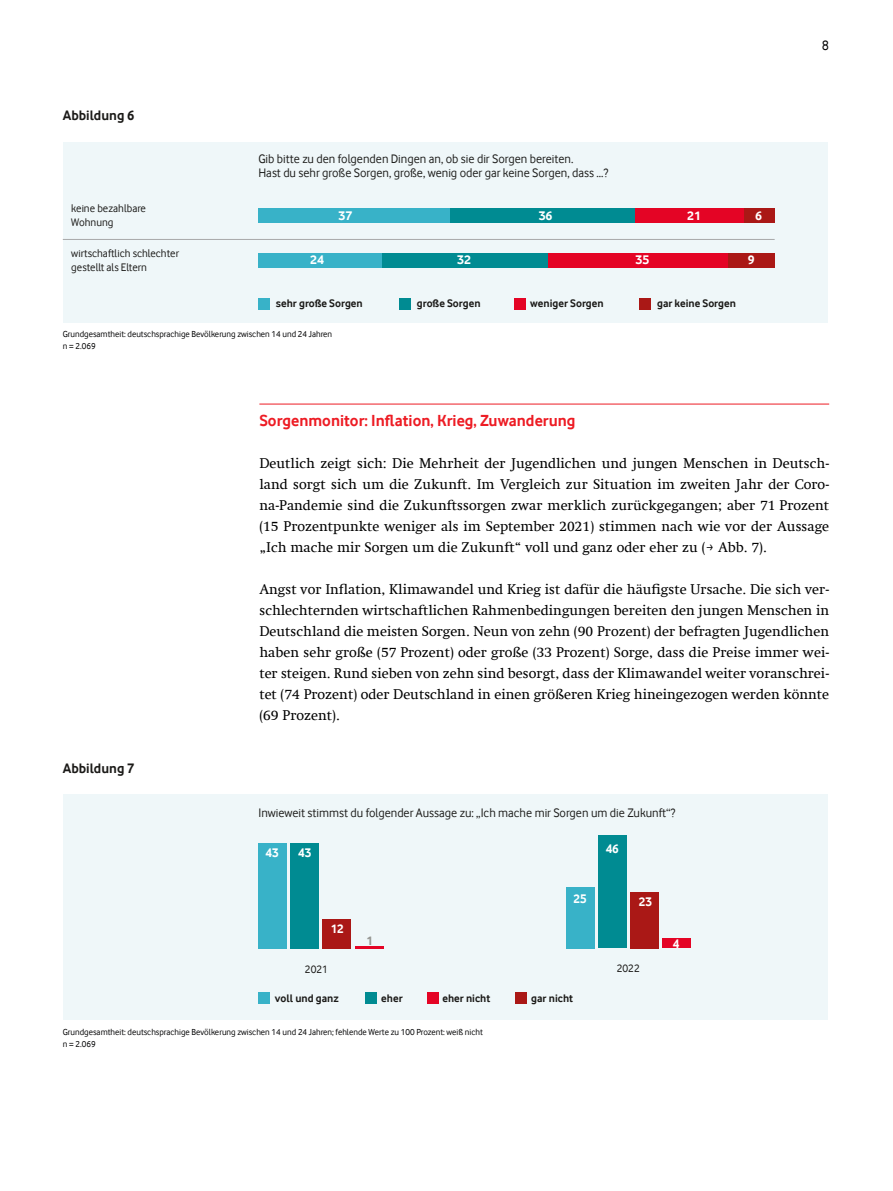
<style>
.page{position:relative;width:893px;height:1191px;background:#fff}
.page>*{position:absolute;margin:0;border:0;box-sizing:border-box;transform-origin:0 0}
.Subheadline_Fließtext{font:700 16.5px "Vodafone Rg";color:#ed1c24}
.Fließtext{font:14.25px/21px "Swift Com";color:#000;text-align:justify}
.t1{font:14.25px "Vodafone Rg";color:#000}
.t2{font:700 14.1px "Vodafone Rg";color:#1b1a18}
.t3{font:700 12.9px "Vodafone Rg";color:#fff;scale:1.05 1}
.t4{font:700 12.9px "Vodafone Rg";color:#fff}
.t5{font:700 12.9px "Vodafone Rg";color:#949591}
.t6{font:12.75px/14.1px "Vodafone Rg";color:#1e1e1c}
.t7{font:700 11.25px "Vodafone Rg";color:#1b1a18}
.t8{font:11.25px/13.5px "Vodafone Rg";color:#1b1a18}
.t9{font:9px/11.6px "Vodafone Rg";color:#020203}
.s1{font-family:"Montserrat"}
</style>
<div class="page">
<hr style="left:259px;top:404px;width:570px;height:1px;background:#ed1c24">
<div style="left:63px;top:142px;width:764px;height:180px;background:#eff7f9"></div>
<div style="left:744px;top:208px;width:31px;height:15px;background:#aa1816"></div>
<div style="left:635px;top:208px;width:109px;height:15px;background:#e40425"></div>
<div style="left:449px;top:208px;width:186px;height:15px;background:#008b92"></div>
<div style="left:258px;top:208px;width:191px;height:15px;background:#38b2c8"></div>
<div style="left:728px;top:253px;width:47px;height:15px;background:#aa1816"></div>
<div style="left:547px;top:253px;width:181px;height:15px;background:#e40425"></div>
<div style="left:382px;top:253px;width:165px;height:15px;background:#008b92"></div>
<div style="left:258px;top:253px;width:124px;height:15px;background:#38b2c8"></div>
<hr style="left:63px;top:239px;width:712px;height:1px;background:#a8a8a9">
<div style="left:258px;top:299px;width:11px;height:11px;background:#38b2c8"></div>
<div style="left:400px;top:299px;width:11px;height:11px;background:#008b92"></div>
<div style="left:514px;top:299px;width:11px;height:11px;background:#e40425"></div>
<div style="left:640px;top:299px;width:11px;height:11px;background:#aa1816"></div>
<div style="left:63px;top:794px;width:764px;height:225px;background:#eff7f9"></div>
<div style="left:662px;top:938px;width:29px;height:10px;background:#e40425"></div>
<div style="left:630px;top:892px;width:29px;height:56px;background:#aa1816"></div>
<div style="left:598px;top:835px;width:29px;height:113px;background:#008b92"></div>
<div style="left:566px;top:887px;width:29px;height:61px;background:#38b2c8"></div>
<hr style="left:355px;top:945px;width:28px;height:3px;background:#e40425">
<div style="left:323px;top:918px;width:28px;height:30px;background:#aa1816"></div>
<div style="left:290px;top:843px;width:29px;height:105px;background:#008b92"></div>
<div style="left:258px;top:843px;width:29px;height:105px;background:#38b2c8"></div>
<div style="left:258px;top:993px;width:11px;height:11px;background:#38b2c8"></div>
<div style="left:365px;top:993px;width:11px;height:11px;background:#008b92"></div>
<div style="left:427px;top:993px;width:11px;height:11px;background:#e40425"></div>
<div style="left:515px;top:993px;width:12px;height:11px;background:#aa1816"></div>
<p class="t2" style="left:63px;top:107px;width:73px">Abbildung 6</p>
<p class="t8" style="left:71px;top:202px;width:76px">keine bezahlbare<br>Wohnung</p>
<p class="t8" style="left:71px;top:247px;width:109px">wirtschaftlich schlechter gestellt als Eltern</p>
<p class="t6" style="left:258px;top:152px;width:351px">Gib bitte zu den folgenden Dingen an, ob sie dir Sorgen bereiten.<br>Hast du sehr große Sorgen, große, wenig oder gar keine Sorgen, dass ...?</p>
<p class="t3" style="left:339px;top:208px;width:15px">37</p>
<p class="t3" style="left:539px;top:208px;width:15px">36</p>
<p class="t3" style="left:687px;top:208px;width:15px">21</p>
<p class="t3" style="left:755px;top:208px;width:8px">6</p>
<p class="t3" style="left:310px;top:253px;width:15px">24</p>
<p class="t3" style="left:457px;top:253px;width:15px">32</p>
<p class="t3" style="left:636px;top:253px;width:15px">35</p>
<p class="t3" style="left:748px;top:253px;width:8px">9</p>
<p class="t7" style="left:276px;top:297px;width:88px">sehr große Sorgen</p>
<p class="t7" style="left:417px;top:297px;width:65px">große Sorgen</p>
<p class="t7" style="left:530px;top:297px;width:75px">weniger Sorgen</p>
<p class="t7" style="left:657px;top:297px;width:80px">gar keine Sorgen</p>
<p class="t9" style="left:63px;top:328px;width:271px">Grundgesamtheit: deutschsprachige Bevölkerung zwischen 14 und 24 Jahren n = 2.069</p>
<p class="t1" style="left:822px;top:37px;width:9px">8</p>
<p class="t2" style="left:63px;top:760px;width:73px">Abbildung 7</p>
<p class="Subheadline_Fließtext" style="left:259px;top:411px;width:318px">Sorgenmonitor: Inflation, Krieg, Zuwanderung</p>
<p class="Fließtext" style="left:259px;top:452px;width:571px">Deutlich zeigt sich: Die Mehrheit der Jugendlichen und jungen Menschen in Deutsch&shy;land sorgt sich um die Zukunft. Im Vergleich zur Situation im zweiten Jahr der Coro&shy;na-Pandemie sind die Zukunftssorgen zwar merklich zurückgegangen; aber 71 Prozent (15 Prozentpunkte weniger als im September 2021) stimmen nach wie vor der Aussage „Ich mache mir Sorgen um die Zukunft“ voll und ganz oder eher zu (<span class="s1">→</span> Abb. 7).</p>
<p class="Fließtext" style="left:259px;top:578px;width:571px">Angst vor Inflation, Klimawandel und Krieg ist dafür die häufigste Ursache. Die sich ver&shy;schlechternden wirtschaftlichen Rahmenbedingungen bereiten den jungen Menschen in Deutschland die meisten Sorgen. Neun von zehn (90 Prozent) der befragten Jugendlichen haben sehr große (57 Prozent) oder große (33 Prozent) Sorge, dass die Preise immer wei&shy;ter steigen. Rund sieben von zehn sind besorgt, dass der Klimawandel weiter voranschrei&shy;tet (74 Prozent) oder Deutschland in einen größeren Krieg hineingezogen werden könnte (69 Prozent).</p>
<p class="t6" style="left:258px;top:805px;width:418px">Inwieweit stimmst du folgender Aussage zu: „Ich mache mir Sorgen um die Zukunft“?</p>
<p class="t4" style="left:266px;top:845px;width:15px">43</p>
<p class="t4" style="left:298px;top:845px;width:15px">43</p>
<p class="t4" style="left:331px;top:921px;width:15px">12</p>
<p class="t5" style="left:367px;top:933px;width:8px">1</p>
<p class="t4" style="left:606px;top:841px;width:15px">46</p>
<p class="t4" style="left:574px;top:891px;width:15px">25</p>
<p class="t4" style="left:639px;top:894px;width:15px">23</p>
<p class="t8" style="left:305px;top:962px;width:25px">2021</p>
<p class="t8" style="left:617px;top:962px;width:25px">2022</p>
<p class="t7" style="left:275px;top:991px;width:66px">voll und ganz</p>
<p class="t7" style="left:381px;top:991px;width:23px">eher</p>
<p class="t7" style="left:442px;top:991px;width:49px">eher nicht</p>
<p class="t7" style="left:531px;top:991px;width:43px">gar nicht</p>
<p class="t4" style="left:673px;top:936px;width:8px">4</p>
<p class="t9" style="left:63px;top:1026px;width:421px">Grundgesamtheit: deutschsprachige Bevölkerung zwischen 14 und 24 Jahren; fehlende Werte zu 100 Prozent: weiß nicht n = 2.069</p>
</div>
